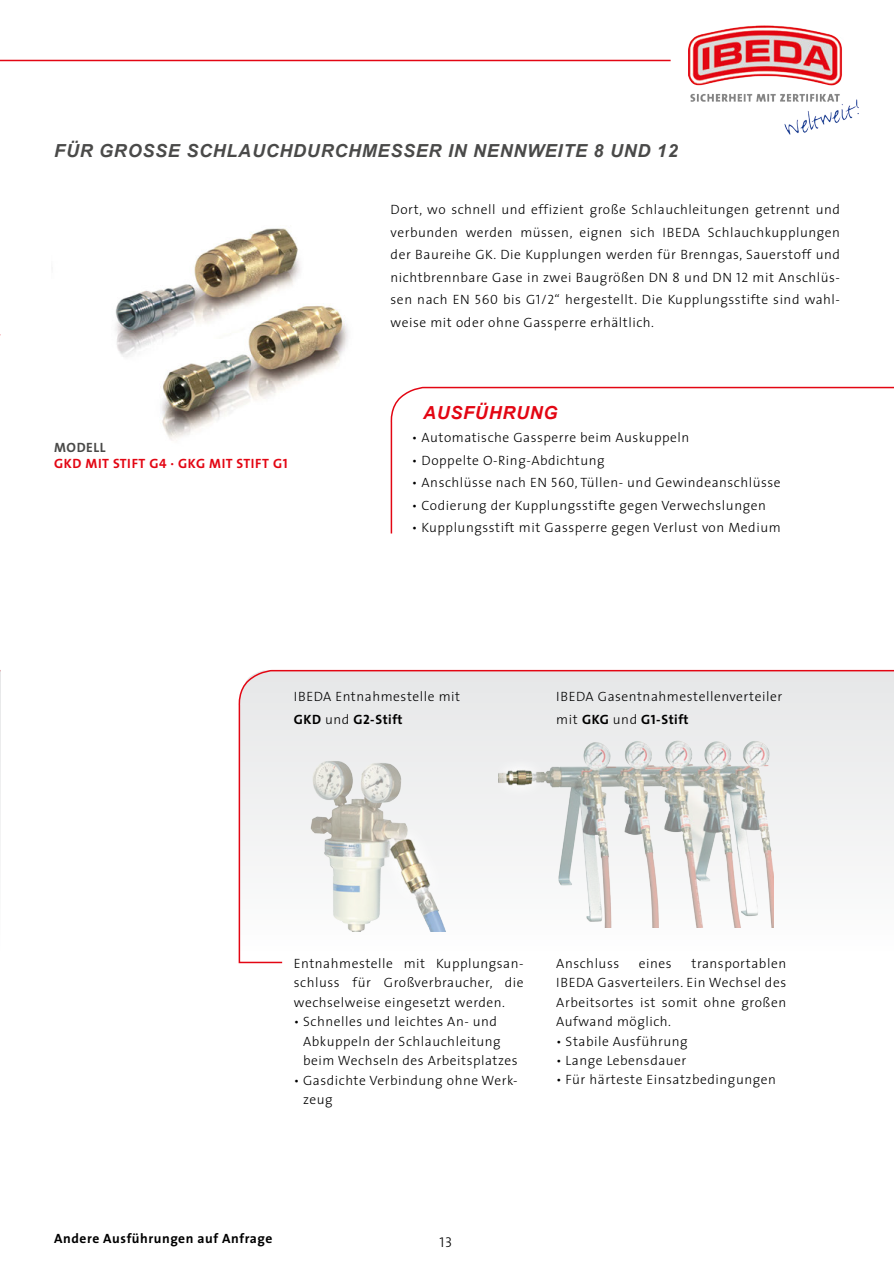
<style>
.page{position:relative;width:894px;height:1262px;background:#fff}
.page>*{position:absolute;margin:0;border:0;box-sizing:border-box;transform-origin:0 0}
.t1{font:italic 700 18px "Arial";letter-spacing:.04em;color:#4a4a49}
.t2{font:italic 700 18px "Arial";color:#e30613}
.t3{font:14.25px "The Sans Light Caps";color:#000}
.t4{font:300 13.5px/19.5px "The Sans";letter-spacing:.04em;color:#000}
.t5{font:700 13.5px "The Sans";letter-spacing:.04em;color:#000}
.t6{font:700 13.5px/16.2px "The Sans";letter-spacing:.04em;color:#e30613}
.t7{font:13.5px "The Sans Bold Caps";color:#e30613}
.s1{color:#4a4a49}
.s2{font-family:"The Sans Bold Caps";font-weight:400}
.s3{font-family:"The Sans Light Caps";font-weight:400}
.s4{font-weight:700}
</style>
<div class="page">
<svg style="left:0;top:670px;width:1px;height:186px"></svg>
<svg style="left:238px;top:669px;width:655px;height:295px"></svg>
<img style="left:688px;top:26px;width:170px;height:108px">
<img style="left:266px;top:751px;width:207px;height:180px">
<img style="left:498px;top:669px;width:275px;height:259px">
<svg style="left:0;top:59px;width:671px;height:3px;background:#f08288"></svg>
<svg style="left:390px;top:386px;width:503px;height:148px"></svg>
<img style="left:115px;top:228px;width:233px;height:212px">
<h1 class="t1" style="left:54px;top:139px;width:87px">FÜR GROSS</h1>
<h1 class="t1" style="left:168px;top:139px;width:511px">E SCHLAUCHDURCHMESSER IN NENNWEITE 8 UND 12</h1>
<p class="t6" style="left:54px;top:439px;width:161px"><span class="s1">Modell<br></span>GKd miT STIFT G<span class="s2">4 · GKG mit</span></p>
<p class="t7" style="left:236px;top:452px;width:52px">sti ft G1</p>
<p class="t4" style="left:390px;top:198px;width:450px;line-height:22.5px;text-align:justify">Dort, wo schnell und effizient große Schlauchleitungen getrennt und verbunden werden müssen, eignen sich IBEDA Schlauchkupplungen der Baureihe GK. Die Kupplungen werden für Brenngas, Sauerstoff und nichtbrennbare Gase in zwei Baugrößen DN <span class="s3">8</span> und DN <span class="s3">12</span> mit Anschlüs&shy;sen nach EN <span class="s3">560</span> bis G<span class="s3">1/2</span>“ hergestellt. Die Kupplungsstifte sind wahl&shy;weise mit oder ohne Gassperre erhältlich.</p>
<h1 class="t2" style="left:423px;top:401px;width:15px">AUSF</h1>
<h1 class="t2" style="left:474px;top:401px;width:29px">ÜHRUN</h1>
<h1 class="t2" style="left:543px;top:401px;width:16px">G</h1>
<p class="t4" style="left:411px;top:428px;width:279px">• Automatische Gassperre beim Auskuppeln</p>
<p class="t4" style="left:411px;top:450px;width:194px">• Doppelte O-Ring-Abdichtung</p>
<p class="t4" style="left:411px;top:473px;width:370px">• Anschlüsse nach EN <span class="s3">560</span>, Tüllen- und Gewindeanschlüsse</p>
<p class="t4" style="left:411px;top:495px;width:355px">• Codierung der Kupplungsstifte gegen Verwechslungen</p>
<p class="t4" style="left:411px;top:518px;width:370px">• Kupplungsstift mit Gassperre gegen Verlust von Medium</p>
<p class="t4" style="left:293px;top:685px;width:168px;line-height:22.5px">IBEDA Entnahmestelle mit<br><span class="s4">GKD</span> und <span class="s4">G</span><span class="s2">2-</span><span class="s4">Stift</span></p>
<p class="t4" style="left:556px;top:685px;width:227px;line-height:22.5px">IBEDA Gasentnahmestellenverteiler mit <span class="s4">GKG</span> und <span class="s4">G</span><span class="s2">1-</span><span class="s4">Stift</span></p>
<p class="t4" style="left:293px;top:953px;width:231px;text-align:justify">Entnahmestelle mit Kupplungsan&shy;schluss für Großverbraucher, die wechselweise eingesetzt werden.</p>
<p class="t4" style="left:303px;top:1011px;width:216px;text-indent:-9px">• Schnelles und leichtes An- und<br>Abkuppeln der Schlauchleitung beim Wechseln des Arbeitsplatzes</p>
<p class="t4" style="left:303px;top:1070px;width:216px;text-indent:-9px">• Gasdichte Verbindung ohne Werk&shy;zeug</p>
<p class="t4" style="left:556px;top:953px;width:231px;text-align:justify;text-indent:135px">transportablen IBEDA Gasverteilers. Ein Wechsel des Arbeitsortes ist somit ohne großen Aufwand möglich.</p>
<p class="t4" style="left:556px;top:1031px;width:133px">• Stabile Ausführung</p>
<p class="t4" style="left:556px;top:1050px;width:132px">• Lange Lebensdauer</p>
<p class="t4" style="left:556px;top:1070px;width:221px">• Für härteste Einsatzbedingungen</p>
<p class="t4" style="left:556px;top:953px;width:64px">Anschluss</p>
<p class="t4" style="left:638px;top:953px;width:34px">eines</p>
<p class="t5" style="left:54px;top:1227px;width:219px">Andere Ausführungen auf Anfrage</p>
<p class="t3" style="left:439px;top:1231px;width:14px">13</p>
</div>
